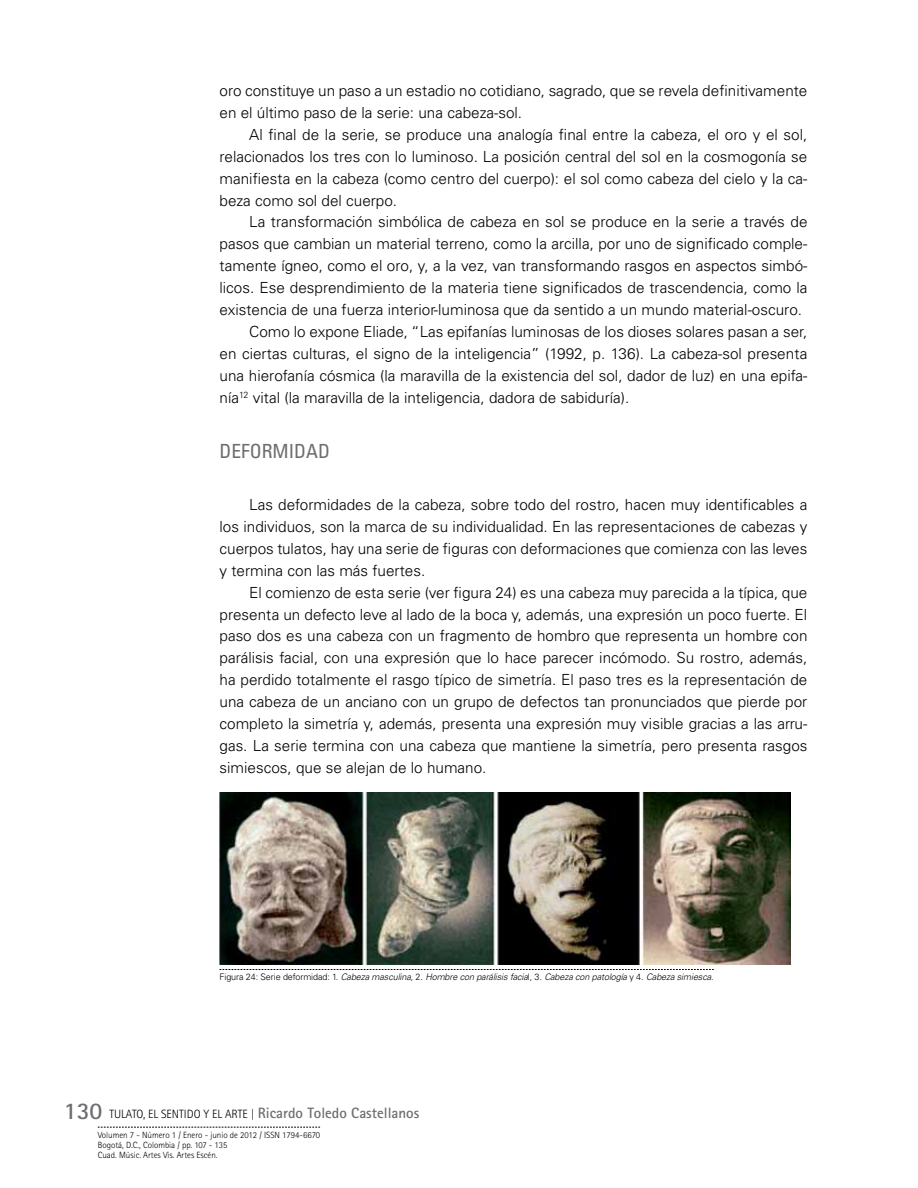
<style>
.page{position:relative;width:918px;height:1188px;background:#fff}
.page>*{position:absolute;margin:0;border:0;box-sizing:border-box;transform-origin:0 0}
.t1{font:condensed 19.5px "Univers LT Std";color:#6d6e71}
.t2{font:300 15.3px/21.9px "Univers LT Std";color:#000;text-align:justify}
.t3{font:700 15px "Rotis Sans Serif Std";color:#6d6e71}
.t4{font:300 12px "Rotis Sans Serif Std";color:#000}
.t5{font:300 9px/9.8px "Rotis Sans Serif Std";color:#000}
.t6{font:italic 300 9px "Univers LT Std";letter-spacing:-.01em;color:#000}
.s1{font-style:normal}
.s2{font-weight:700;font-size:24px;color:#6d6e71}
.s3{font-weight:300;font-size:12px;color:#000}
</style>
<div class="page">
<svg style="left:98px;top:1127px;width:222px;height:1px"></svg>
<svg style="left:220px;top:969px;width:494px;height:1px"></svg>
<img style="left:220px;top:792px;width:571px;height:173px">
<p class="t2" style="left:220px;top:80px;width:589px">oro constituye un paso a un estadio no cotidiano, sagrado, que se revela definitivamente en el último paso de la serie: una cabeza-sol.</p>
<p class="t2" style="left:220px;top:124px;width:590px;text-indent:30px">Al final de la serie, se produce una analogía final entre la cabeza, el oro y el sol, relacionados los tres con lo luminoso. La posición central del sol en la cosmogonía se manifiesta en la cabeza (como centro del cuerpo): el sol como cabeza del cielo y la ca&shy;beza como sol del cuerpo.</p>
<p class="t2" style="left:249px;top:211px;width:560px">La transformación simbólica de cabeza en sol se produce en la serie a través de</p>
<p class="t2" style="left:220px;top:233px;width:589px">pasos que cambian un material terreno, como la arcilla, por uno de significado comple-</p>
<p class="t2" style="left:220px;top:255px;width:589px">tamente ígneo, como el oro, y, a la vez, van transformando rasgos en aspectos simbó-</p>
<p class="t2" style="left:220px;top:277px;width:589px">licos. Ese desprendimiento de la materia tiene significados de trascendencia, como la</p>
<p class="t2" style="left:220px;top:299px;width:584px">existencia de una fuerza interior-luminosa que da sentido a un mundo material-oscuro.</p>
<p class="t2" style="left:249px;top:321px;width:560px">Como lo expone Eliade, “Las epifanías luminosas de los dioses solares pasan a ser,</p>
<p class="t2" style="left:220px;top:342px;width:589px">en ciertas culturas, el signo de la inteligencia” (1992, p. 136). La cabeza-sol presenta</p>
<p class="t2" style="left:220px;top:364px;width:590px">una hierofanía cósmica (la maravilla de la existencia del sol, dador de luz) en una epifa-</p>
<p class="t2" style="left:220px;top:386px;width:411px">nía<sup>12</sup> vital (la maravilla de la inteligencia, dadora de sabiduría).</p>
<p class="t1" style="left:220px;top:438px;width:112px">D EFORMI DAD</p>
<p class="t2" style="left:220px;top:494px;width:589px;text-indent:30px">Las deformidades de la cabeza, sobre todo del rostro, hacen muy identificables a los individuos, son la marca de su individualidad. En las representaciones de cabezas y cuerpos tulatos, hay una serie de figuras con deformaciones que comienza con las leves y termina con las más fuertes.</p>
<p class="t2" style="left:220px;top:581px;width:590px;text-indent:30px">El comienzo de esta serie (ver figura 24) es una cabeza muy parecida a la típica, que presenta un defecto leve al lado de la boca y, además, una expresión un poco fuerte. El paso dos es una cabeza con un fragmento de hombro que representa un hombre con parálisis facial, con una expresión que lo hace parecer incómodo. Su rostro, además, ha perdido totalmente el rasgo típico de simetría. El paso tres es la representación de una cabeza de un anciano con un grupo de defectos tan pronunciados que pierde por completo la simetría y, además, presenta una expresión muy visible gracias a las arru&shy;gas. La serie termina con una cabeza que mantiene la simetría, pero presenta rasgos simiescos, que se alejan de lo humano.</p>
<p class="t6" style="left:220px;top:972px;width:496px"><span class="s1">Figura 24: Serie deformidad: 1.</span> Cabeza masculina, <span class="s1">2.</span> Hombre con parálisis facia<span class="s1">l, 3.</span> Cabeza con patología <span class="s1">y 4.</span> Cabeza simiesca<span class="s1">.</span></p>
<p class="t4" style="left:64px;top:1107px;width:57px"><span class="s2">130</span> Tulat</p>
<p class="t4" style="left:137px;top:1107px;width:31px">o, el sentid</p>
<p class="t4" style="left:194px;top:1107px;width:38px">o yel arte</p>
<p class="t3" style="left:251px;top:1103px;width:170px"><span class="s3">|</span> Ricardo Toledo Castellanos</p>
<p class="t5" style="left:98px;top:1130px;width:224px">Volumen 7 - Número 1 / Enero - junio de 2012 / ISSN 1794-6670<br>Bogotá, D.C., Colombia / pp. 107 - 135<br>Cuad. Músic. Artes Vis. Artes Escén.</p>
</div>
